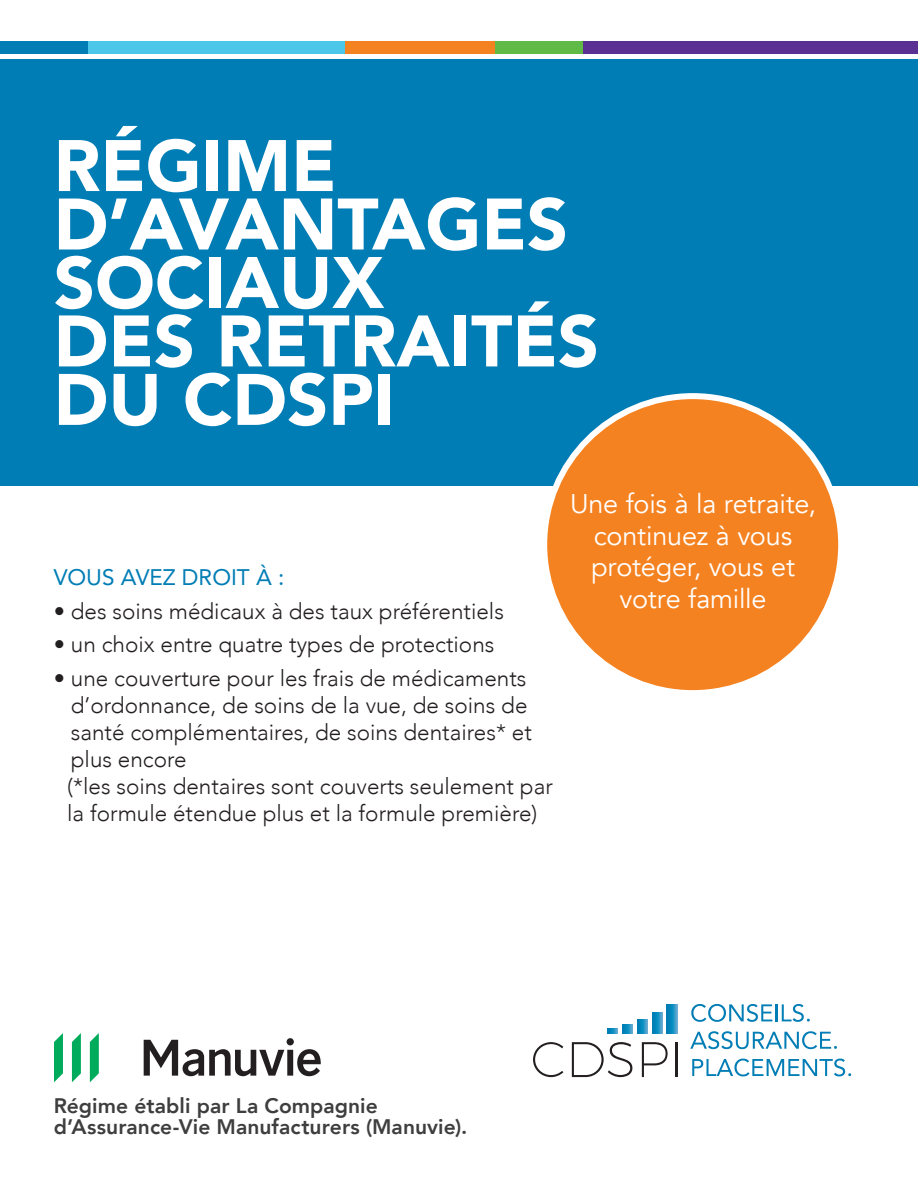
<style>
.page{position:relative;width:918px;height:1188px;background:#fff}
.page>*{position:absolute;margin:0;border:0;box-sizing:border-box;transform-origin:0 0}
.t1{font:900 72px/58.5px "Avenir";color:#fff}
.t2{font:27px/31.5px "Avenir";letter-spacing:-.005em;color:#fff;text-align:center}
.t3{font:300 22.5px/27px "Avenir";color:#231f20}
.t4{font:22.5px "Avenir";color:#007db5}
.t5{font:800 21px/21px "Avenir";letter-spacing:.005em;color:#3e3e3f}
</style>
<div class="page">
<div style="left:0;top:60px;width:918px;height:426px;background:#007db5"></div>
<div style="left:332px;top:42px;width:233px;height:12px;background:#f58220"></div>
<div style="left:498px;top:42px;width:420px;height:12px;background:#5a3092"></div>
<div style="left:0;top:42px;width:344px;height:12px;background:#4dc7e9"></div>
<svg style="left:691px;top:1004px;width:119px;height:18px"></svg>
<svg style="left:690px;top:1031px;width:147px;height:18px"></svg>
<svg style="left:692px;top:1059px;width:159px;height:17px"></svg>
<svg style="left:667px;top:1005px;width:10px;height:28px"></svg>
<svg style="left:652px;top:1012px;width:10px;height:21px"></svg>
<svg style="left:637px;top:1019px;width:10px;height:14px"></svg>
<svg style="left:607px;top:1025px;width:25px;height:8px"></svg>
<svg style="left:533px;top:1042px;width:30px;height:35px"></svg>
<svg style="left:572px;top:1042px;width:61px;height:35px"></svg>
<svg style="left:642px;top:1042px;width:26px;height:35px"></svg>
<hr style="left:675px;top:1042px;width:2px;height:35px;background:#231f20">
<div style="left:0;top:42px;width:87px;height:12px;background:#007db5"></div>
<div style="left:495px;top:42px;width:88px;height:12px;background:#60bb46"></div>
<div style="left:544px;top:396px;width:297px;height:297px;background:#f58220;border-radius:50%"></div>
<svg style="left:90px;top:1033px;width:9px;height:49px"></svg>
<svg style="left:72px;top:1033px;width:9px;height:49px"></svg>
<svg style="left:54px;top:1033px;width:9px;height:49px"></svg>
<svg style="left:144px;top:1038px;width:177px;height:38px"></svg>
<h1 class="t1" style="left:54px;top:135px;width:547px">RÉGIME<br>D’AVANTAGES<br>SOCIAUX<br>DES RETRAITÉS<br>DU CDSPI</h1>
<p class="t4" style="left:54px;top:559px;width:232px">VOUS AVEZ DROIT À :</p>
<p class="t3" style="left:54px;top:597px;width:452px">• des soins médicaux à des taux préférentiels</p>
<p class="t3" style="left:54px;top:631px;width:442px">• un choix entre quatre types de protections</p>
<p class="t3" style="left:67px;top:665px;width:487px;text-indent:-14px">• une couverture pour les frais de médicaments d’ordonnance, de soins de la vue, de soins de santé complémentaires, de soins dentaires* et plus encore<br>(*les soins dentaires sont couverts seulement par la formule étendue plus et la formule première)</p>
<p class="t2" style="left:570px;top:489px;width:248px">Une fois à la retraite, continuez à vous protéger, vous et votre famille</p>
<p class="t5" style="left:54px;top:1095px;width:415px">Régime établi par La Compagnie d’Assurance-Vie Manufacturers (Manuvie).</p>
</div>
